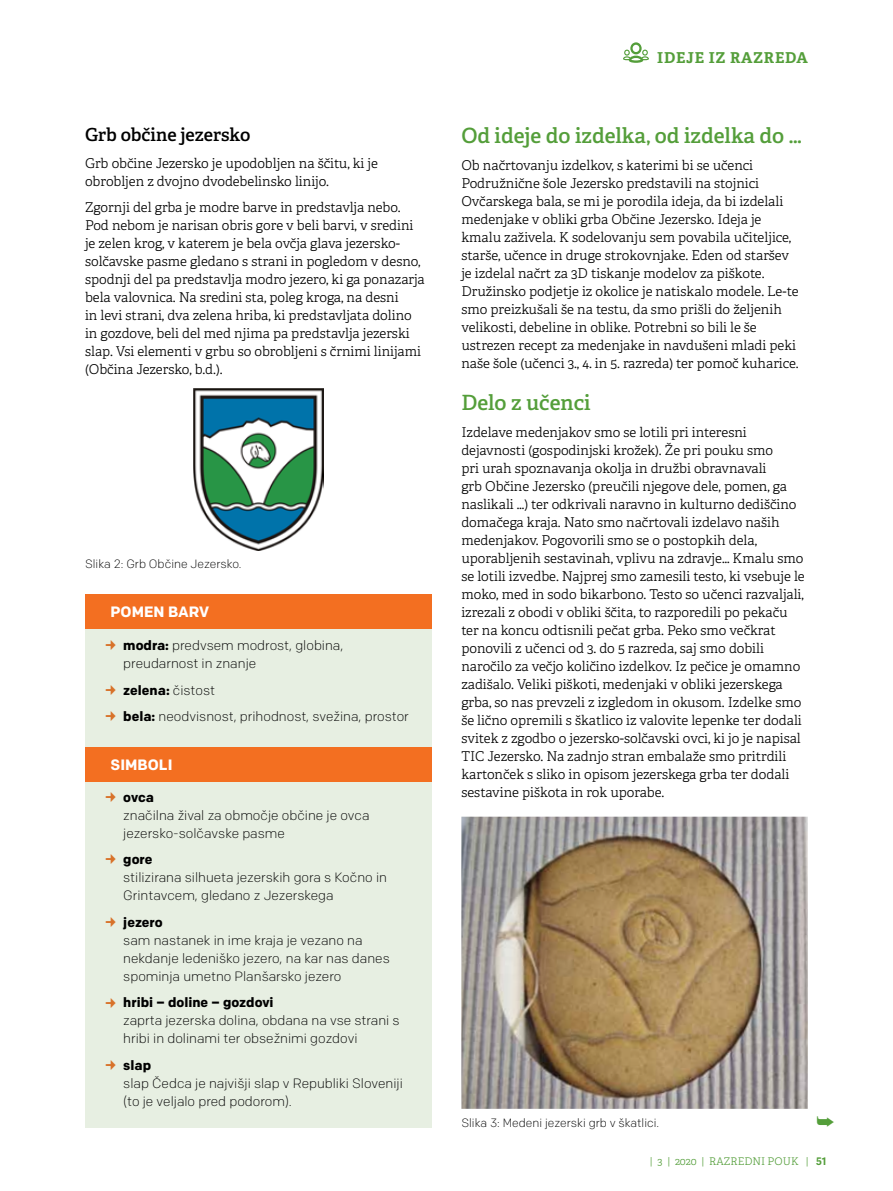
<style>
.page{position:relative;width:893px;height:1191px;background:#fff}
.page>*{position:absolute;margin:0;border:0;box-sizing:border-box;transform-origin:0 0}
.t1{font:600 21px "Adelle";color:#549e3a}
.t2{font:600 18px "Adelle";letter-spacing:-.005em;color:#000}
.t3{font:700 15px "Chrono";color:#fff}
.t4{font:700 15px "Adelle";letter-spacing:.05em;color:#549e3a}
.t5{font:300 13.5px/18px "Adelle";color:#000}
.t6{font:300 13.5px/18px "Chrono";color:#000}
.t7{font:700 13.5px "Chrono";color:#000}
.t8{font:300 12px "Chrono";color:#000}
.t9{font:300 10.5px "Adelle";color:#549e3a}
.s1{font-weight:700}
.s2{font-family:"Adelle Sans";font-weight:700}
</style>
<div class="page">
<img style="left:193px;top:388px;width:131px;height:162px">
<img style="left:461px;top:816px;width:347px;height:292px">
<svg style="left:623px;top:42px;width:26px;height:21px"></svg>
<div style="left:85px;top:619px;width:347px;height:508px;background:#e7efe2"></div>
<div style="left:85px;top:594px;width:347px;height:34px;background:#f36f21"></div>
<div style="left:85px;top:747px;width:347px;height:34px;background:#f36f21"></div>
<h2 class="t2" style="left:85px;top:124px;width:167px">Grb občine jezersko</h2>
<p class="t5" style="left:85px;top:154px;width:294px">Grb občine Jezersko je upodobljen na ščitu, ki je obrobljen z dvojno dvodebelinsko linijo.</p>
<p class="t5" style="left:85px;top:199px;width:341px">Zgornji del grba je modre barve in predstavlja nebo.<br>Pod nebom je narisan obris gore v beli barvi, v sredini je zelen krog, v katerem je bela ovčja glava jezersko&shy;solčavske pasme gledano s strani in pogledom v desno, spodnji del pa predstavlja modro jezero, ki ga ponazarja bela valovnica. Na sredini sta, poleg kroga, na desni<br>in levi strani, dva zelena hriba, ki predstavljata dolino in gozdove, beli del med njima pa predstavlja jezerski slap. Vsi elementi v grbu so obrobljeni s črnimi linijami (Občina Jezersko, b.d.).</p>
<p class="t8" style="left:85px;top:556px;width:158px">Slika 2: Grb Občine Jezersko.</p>
<p class="t3" style="left:111px;top:602px;width:100px">POMEN BARV</p>
<p class="t6" style="left:123px;top:636px;width:222px"><span class="s1">modra:</span> predvsem modrost, globina, preudarnost in znanje</p>
<p class="t6" style="left:123px;top:676px;width:287px;line-height:26.5px"><span class="s1">zelena:</span> čistost<br><span class="s1">bela:</span> neodvisnost, prihodnost, svežina, prostor</p>
<p class="t3" style="left:111px;top:755px;width:64px">SIMBOLI</p>
<p class="t7" style="left:123px;top:788px;width:32px">ovca</p>
<p class="t6" style="left:123px;top:806px;width:248px">značilna žival za območje občine je ovca jezersko-solčavske pasme</p>
<p class="t7" style="left:123px;top:851px;width:31px">gore</p>
<p class="t6" style="left:123px;top:868px;width:265px">stilizirana silhueta jezerskih gora s Kočno in<br>Grintavcem, gledano z Jezerskega</p>
<p class="t7" style="left:123px;top:913px;width:41px">jezero</p>
<p class="t6" style="left:123px;top:931px;width:268px">sam nastanek in ime kraja je vezano na nekdanje ledeniško jezero, na kar nas danes spominja umetno Planšarsko jezero</p>
<p class="t7" style="left:123px;top:994px;width:152px">hribi – doline – gozdovi</p>
<p class="t6" style="left:123px;top:1011px;width:278px">zaprta jezerska dolina, obdana na vse strani s hribi in dolinami ter obsežnimi gozdovi</p>
<p class="t7" style="left:123px;top:1056px;width:29px">slap</p>
<p class="t6" style="left:123px;top:1074px;width:281px">slap Čedca je najvišji slap v Republiki Sloveniji (to je veljalo pred podorom).</p>
<p class="t4" style="left:657px;top:48px;width:152px">IDEJE IZ RAZREDA</p>
<h1 class="t1" style="left:461px;top:123px;width:342px">Od ideje do izdelka, od izdelka do …</h1>
<p class="t5" style="left:461px;top:156px;width:339px">Ob načrtovanju izdelkov, s katerimi bi se učenci Podružnične šole Jezersko predstavili na stojnici Ovčarskega bala, se mi je porodila ideja, da bi izdelali medenjake v obliki grba Občine Jezersko. Ideja je kmalu zaživela. K sodelovanju sem povabila učiteljice, starše, učence in druge strokovnjake. Eden od staršev je izdelal načrt za 3D tiskanje modelov za piškote.<br>Družinsko podjetje iz okolice je natiskalo modele. Le-te smo preizkušali še na testu, da smo prišli do željenih velikosti, debeline in oblike. Potrebni so bili le še ustrezen recept za medenjake in navdušeni mladi peki naše šole (učenci 3., 4. in 5. razreda) ter pomoč kuharice.</p>
<h1 class="t1" style="left:461px;top:390px;width:131px">Delo z učenci</h1>
<p class="t5" style="left:461px;top:423px;width:345px">Izdelave medenjakov smo se lotili pri interesni dejavnosti (gospodinjski krožek). Že pri pouku smo<br>pri urah spoznavanja okolja in družbi obravnavali<br>grb Občine Jezersko (preučili njegove dele, pomen, ga naslikali …) ter odkrivali naravno in kulturno dediščino domačega kraja. Nato smo načrtovali izdelavo naših medenjakov. Pogovorili smo se o postopkih dela, uporabljenih sestavinah, vplivu na zdravje… Kmalu smo se lotili izvedbe. Najprej smo zamesili testo, ki vsebuje le moko, med in sodo bikarbono. Testo so učenci razvaljali, izrezali z obodi v obliki ščita, to razporedili po pekaču ter na koncu odtisnili pečat grba. Peko smo večkrat ponovili z učenci od 3. do 5 razreda, saj smo dobili naročilo za večjo količino izdelkov. Iz pečice je omamno zadišalo. Veliki piškoti, medenjaki v obliki jezerskega grba, so nas prevzeli z izgledom in okusom. Izdelke smo še lično opremili s škatlico iz valovite lepenke ter dodali svitek z zgodbo o jezersko-solčavski ovci, ki jo je napisal TIC Jezersko. Na zadnjo stran embalaže smo pritrdili kartonček s sliko in opisom jezerskega grba ter dodali sestavine piškota in rok uporabe.</p>
<p class="t8" style="left:461px;top:1115px;width:199px">Slika 3: Medeni jezerski grb v škatlici.</p>
<p class="t9" style="left:650px;top:1154px;width:178px">| 3 | 2020 | RAZREDNI POUK | <span class="s2">51</span></p>
</div>
